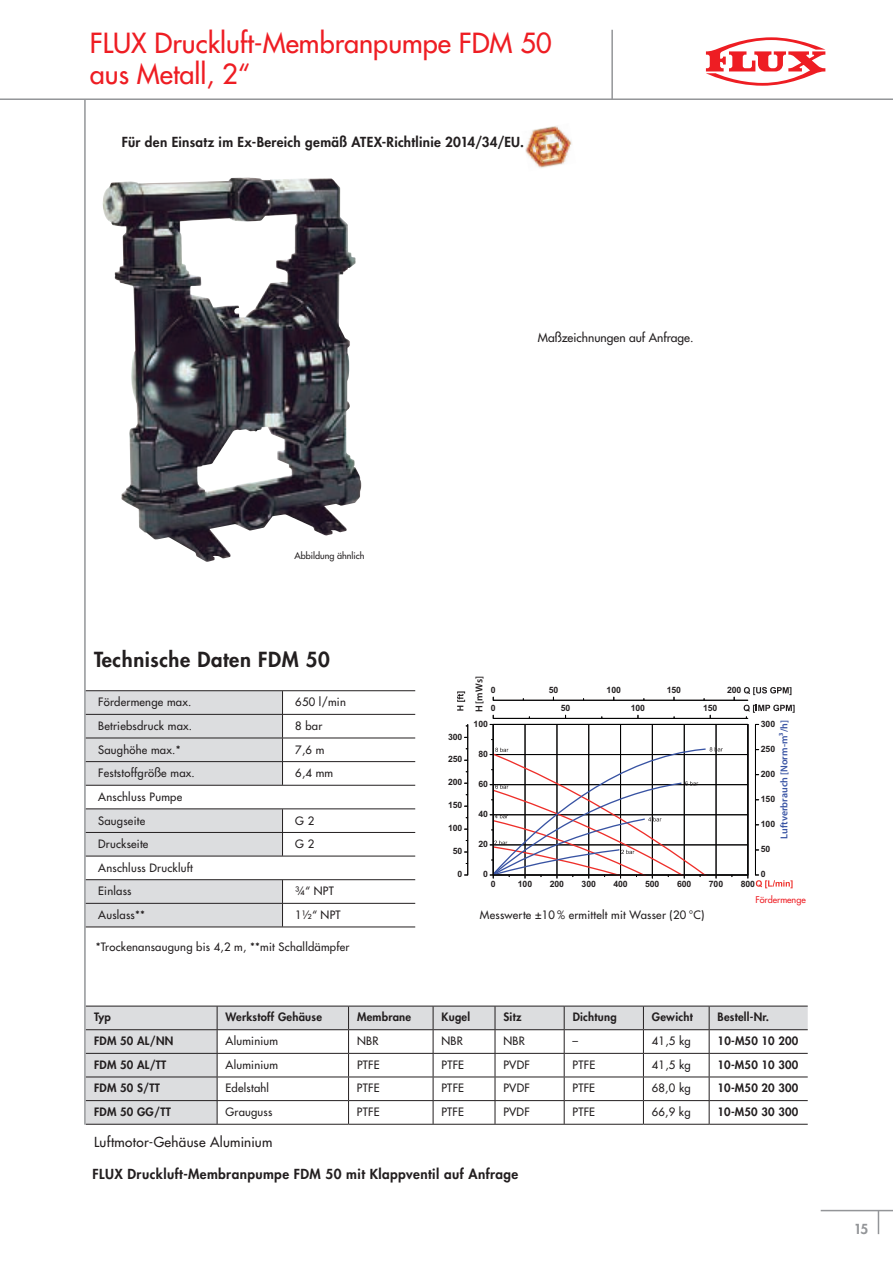
<style>
.page{position:relative;width:893px;height:1263px;background:#fff}
.page>*{position:absolute;margin:0;border:0;box-sizing:border-box;transform-origin:0 0}
.t1{font:500 27px/31.5px "Futura Std";color:#ee1d23}
.t2{font:800 20.25px "Futura Std";letter-spacing:.03em;color:#231f20}
.t3{font:800 13.5px "Futura Std";letter-spacing:.03em;color:#231f20}
.t4{font:500 13.5px "Futura Std";letter-spacing:.02em;color:#231f20}
.t5{font:800 13.5px "Futura Std";color:#939598}
.t6{font:500 12px "Futura Std";color:#231f20}
.t7{font:500 11.25px/23.7px "Futura Std";letter-spacing:.02em;color:#231f20}
.t8{font:800 11.25px "Futura Std";letter-spacing:.02em;color:#231f20}
.t9{font:600 10.05px "Myriad Pro";color:#3853a3}
.t10{font:600 10.05px "Myriad Pro";color:#231f20}
.t11{font:500 9px "Futura Std";color:#231f20}
.t12{font:500 9px "Futura Std";color:#ee1d23}
.t13{font:700 8.7px "Arial";letter-spacing:-.015em;color:#231f20}
</style>
<div class="page">
<hr style="left:0;top:98px;width:893px;height:2px;background:#939598">
<svg style="left:706px;top:37px;width:119px;height:49px"></svg>
<svg style="left:878px;top:1211px;width:1px;height:23px"></svg>
<hr style="left:821px;top:1210px;width:72px;height:1px;background:#939598">
<hr style="left:611px;top:30px;width:2px;height:70px;background:#939598">
<img style="left:102px;top:177px;width:259px;height:385px">
<hr style="left:85px;top:690px;width:330px;height:1px;background:#231f20">
<hr style="left:85px;top:714px;width:330px;height:1px;background:#231f20">
<hr style="left:85px;top:738px;width:330px;height:1px;background:#231f20">
<hr style="left:85px;top:761px;width:330px;height:1px;background:#231f20">
<hr style="left:85px;top:785px;width:330px;height:1px;background:#231f20">
<hr style="left:85px;top:808px;width:330px;height:1px;background:#231f20">
<hr style="left:85px;top:832px;width:330px;height:1px;background:#231f20">
<hr style="left:85px;top:856px;width:330px;height:1px;background:#231f20">
<hr style="left:85px;top:879px;width:330px;height:1px;background:#231f20">
<hr style="left:85px;top:903px;width:330px;height:1px;background:#231f20">
<hr style="left:85px;top:926px;width:330px;height:1px;background:#231f20">
<svg style="left:86px;top:691px;width:197px;height:236px"></svg>
<svg style="left:86px;top:1006px;width:722px;height:118px"></svg>
<hr style="left:86px;top:1124px;width:263px;height:1px;background:#231f20">
<hr style="left:349px;top:1124px;width:146px;height:1px;background:#231f20">
<hr style="left:495px;top:1124px;width:148px;height:1px;background:#231f20">
<hr style="left:643px;top:1124px;width:66px;height:1px;background:#231f20">
<hr style="left:709px;top:1124px;width:99px;height:1px;background:#231f20">
<hr style="left:748px;top:724px;width:1px;height:151px;background:#000">
<hr style="left:525px;top:724px;width:1px;height:151px;background:#000">
<hr style="left:557px;top:724px;width:1px;height:151px;background:#000">
<hr style="left:588px;top:724px;width:1px;height:151px;background:#000">
<hr style="left:620px;top:724px;width:1px;height:151px;background:#000">
<hr style="left:652px;top:724px;width:1px;height:151px;background:#000">
<hr style="left:684px;top:724px;width:1px;height:151px;background:#000">
<hr style="left:716px;top:724px;width:1px;height:151px;background:#000">
<hr style="left:493px;top:845px;width:255px;height:1px;background:#000">
<hr style="left:493px;top:814px;width:255px;height:1px;background:#000">
<hr style="left:493px;top:784px;width:255px;height:1px;background:#000">
<hr style="left:493px;top:754px;width:255px;height:1px;background:#000">
<hr style="left:755px;top:724px;width:1px;height:151px;background:#000">
<hr style="left:467px;top:724px;width:1px;height:151px;background:#000">
<hr style="left:493px;top:718px;width:255px;height:1px;background:#000">
<hr style="left:493px;top:700px;width:255px;height:1px;background:#000">
<hr style="left:493px;top:875px;width:255px;height:1px;background:#000">
<hr style="left:493px;top:724px;width:255px;height:1px;background:#000">
<hr style="left:493px;top:724px;width:1px;height:151px;background:#000">
<hr style="left:747px;top:724px;width:1px;height:151px;background:#000">
<svg style="left:755px;top:875px;width:37px;height:13px"></svg>
<svg style="left:490px;top:747px;width:233px;height:131px"></svg>
<svg style="left:457px;top:691px;width:8px;height:20px"></svg>
<svg style="left:744px;top:705px;width:51px;height:13px"></svg>
<svg style="left:744px;top:687px;width:47px;height:8px"></svg>
<hr style="left:84px;top:99px;width:2px;height:1026px;background:#939598">
<img style="left:525px;top:126px;width:47px;height:42px">
<h1 class="t1" style="left:90px;top:29px;width:463px">FLUX Druckluft-Membranpumpe FDM 50 aus Metall, 2“</h1>
<p class="t3" style="left:122px;top:136px;width:404px">Für den Einsatz im Ex-Bereich gemäß ATEX-Richtlinie 2014/34/EU.</p>
<p class="t6" style="left:538px;top:332px;width:157px">Maßzeichnungen auf Anfrage.</p>
<p class="t11" style="left:294px;top:551px;width:71px">Abbildung ähnlich</p>
<h2 class="t2" style="left:94px;top:650px;width:237px">Technische Daten FDM 50</h2>
<p class="t7" style="left:98px;top:691px;width:95px">Fördermenge max.</p>
<p class="t7" style="left:295px;top:691px;width:52px">650 l/min</p>
<p class="t7" style="left:98px;top:715px;width:95px">Betriebsdruck max.</p>
<p class="t7" style="left:295px;top:715px;width:29px">8 bar</p>
<p class="t7" style="left:98px;top:738px;width:84px">Saughöhe max.*</p>
<p class="t7" style="left:295px;top:738px;width:31px">7,6 m</p>
<p class="t7" style="left:98px;top:762px;width:98px">Feststoffgröße max.</p>
<p class="t7" style="left:295px;top:762px;width:39px">6,4 mm</p>
<p class="t7" style="left:98px;top:786px;width:85px">Anschluss Pumpe<br>Saugseite</p>
<p class="t7" style="left:295px;top:809px;width:20px">G 2</p>
<p class="t7" style="left:98px;top:833px;width:52px">Druckseite</p>
<p class="t7" style="left:295px;top:833px;width:20px">G 2</p>
<p class="t7" style="left:98px;top:857px;width:96px">Anschluss Druckluft<br>Einlass</p>
<p class="t7" style="left:295px;top:880px;width:40px">¾“ NPT</p>
<p class="t7" style="left:98px;top:904px;width:48px">Auslass**</p>
<p class="t7" style="left:295px;top:904px;width:47px">1½“ NPT</p>
<p class="t7" style="left:96px;top:935px;width:255px">*Trockenansaugung bis 4,2 m, **mit Schalldämpfer</p>
<p class="t10" style="left:473px;top:712px;width:38px;rotate:-90deg">H [mWs]</p>
<p class="t13" style="left:491px;top:684px;width:6px">0</p>
<p class="t13" style="left:549px;top:684px;width:11px">50</p>
<p class="t13" style="left:607px;top:684px;width:16px">100</p>
<p class="t13" style="left:667px;top:684px;width:16px">150</p>
<p class="t13" style="left:727px;top:684px;width:16px">200</p>
<p class="t13" style="left:491px;top:703px;width:6px">0</p>
<p class="t13" style="left:561px;top:703px;width:11px">50</p>
<p class="t13" style="left:631px;top:703px;width:16px">100</p>
<p class="t13" style="left:703px;top:703px;width:16px">150</p>
<p class="t13" style="left:448px;top:731px;width:16px">300</p>
<p class="t13" style="left:448px;top:754px;width:16px">250</p>
<p class="t13" style="left:448px;top:777px;width:16px">200</p>
<p class="t13" style="left:448px;top:800px;width:16px">150</p>
<p class="t13" style="left:448px;top:823px;width:16px">100</p>
<p class="t13" style="left:474px;top:718px;width:16px">100</p>
<p class="t13" style="left:478px;top:749px;width:11px">80</p>
<p class="t13" style="left:478px;top:779px;width:11px">60</p>
<p class="t13" style="left:478px;top:809px;width:11px">40</p>
<p class="t13" style="left:761px;top:718px;width:16px">300</p>
<p class="t9" style="left:778px;top:839px;width:120px;rotate:-90deg">Luftverbrauch [Norm-m³/h]</p>
<p class="t13" style="left:761px;top:744px;width:16px">250</p>
<p class="t13" style="left:761px;top:769px;width:16px">200</p>
<p class="t13" style="left:761px;top:794px;width:16px">150</p>
<p class="t13" style="left:761px;top:819px;width:16px">100</p>
<p class="t13" style="left:453px;top:846px;width:11px">50</p>
<p class="t13" style="left:478px;top:839px;width:11px">20</p>
<p class="t13" style="left:761px;top:844px;width:11px">50</p>
<p class="t13" style="left:458px;top:869px;width:6px">0</p>
<p class="t13" style="left:483px;top:869px;width:6px">0</p>
<p class="t13" style="left:761px;top:869px;width:6px">0</p>
<p class="t13" style="left:491px;top:879px;width:6px">0</p>
<p class="t13" style="left:518px;top:879px;width:16px">100</p>
<p class="t13" style="left:550px;top:879px;width:16px">200</p>
<p class="t13" style="left:582px;top:879px;width:16px">300</p>
<p class="t13" style="left:613px;top:879px;width:16px">400</p>
<p class="t13" style="left:645px;top:879px;width:16px">500</p>
<p class="t13" style="left:677px;top:879px;width:16px">600</p>
<p class="t13" style="left:709px;top:879px;width:16px">700</p>
<p class="t13" style="left:741px;top:879px;width:16px">800</p>
<p class="t12" style="left:755px;top:896px;width:52px">Fördermenge</p>
<p class="t7" style="left:480px;top:904px;width:226px">Messwerte ±10 % ermittelt mit Wasser (20 °C)</p>
<p class="t8" style="left:94px;top:1012px;width:18px">Typ</p>
<p class="t8" style="left:226px;top:1012px;width:98px">Werkstoff Gehäuse</p>
<p class="t8" style="left:357px;top:1012px;width:56px">Membrane</p>
<p class="t8" style="left:442px;top:1012px;width:30px">Kugel</p>
<p class="t8" style="left:503px;top:1012px;width:19px">Sitz</p>
<p class="t8" style="left:573px;top:1012px;width:45px">Dichtung</p>
<p class="t8" style="left:652px;top:1012px;width:42px">Gewicht</p>
<p class="t8" style="left:718px;top:1012px;width:53px">Bestell-Nr.</p>
<p class="t8" style="left:94px;top:1036px;width:81px">FDM 50 AL/NN</p>
<p class="t7" style="left:226px;top:1030px;width:54px">Aluminium</p>
<p class="t7" style="left:357px;top:1030px;width:23px">NBR</p>
<p class="t7" style="left:442px;top:1030px;width:23px">NBR</p>
<p class="t7" style="left:503px;top:1030px;width:23px">NBR</p>
<p class="t7" style="left:573px;top:1030px;width:7px">–</p>
<p class="t7" style="left:652px;top:1030px;width:40px">41,5 kg</p>
<p class="t8" style="left:718px;top:1036px;width:82px">10-M50 10 200</p>
<p class="t8" style="left:94px;top:1059px;width:74px">FDM 50 AL/TT</p>
<p class="t7" style="left:226px;top:1053px;width:54px">Aluminium</p>
<p class="t7" style="left:357px;top:1053px;width:24px">PTFE</p>
<p class="t7" style="left:442px;top:1053px;width:24px">PTFE</p>
<p class="t7" style="left:503px;top:1053px;width:28px">PVDF</p>
<p class="t7" style="left:573px;top:1053px;width:24px">PTFE</p>
<p class="t7" style="left:652px;top:1053px;width:40px">41,5 kg</p>
<p class="t8" style="left:718px;top:1059px;width:82px">10-M50 10 300</p>
<p class="t8" style="left:94px;top:1083px;width:67px">FDM 50 S/TT</p>
<p class="t7" style="left:226px;top:1077px;width:45px">Edelstahl</p>
<p class="t7" style="left:357px;top:1077px;width:24px">PTFE</p>
<p class="t7" style="left:441px;top:1077px;width:24px">PTFE</p>
<p class="t7" style="left:503px;top:1077px;width:28px">PVDF</p>
<p class="t7" style="left:573px;top:1077px;width:24px">PTFE</p>
<p class="t7" style="left:652px;top:1077px;width:40px">68,0 kg</p>
<p class="t8" style="left:718px;top:1083px;width:82px">10-M50 20 300</p>
<p class="t8" style="left:94px;top:1106px;width:78px">FDM 50 GG/TT</p>
<p class="t7" style="left:226px;top:1101px;width:48px">Grauguss</p>
<p class="t7" style="left:357px;top:1101px;width:24px">PTFE</p>
<p class="t7" style="left:441px;top:1101px;width:24px">PTFE</p>
<p class="t7" style="left:503px;top:1101px;width:28px">PVDF</p>
<p class="t7" style="left:573px;top:1101px;width:24px">PTFE</p>
<p class="t7" style="left:652px;top:1101px;width:40px">66,9 kg</p>
<p class="t8" style="left:717px;top:1106px;width:82px">10-M50 30 300</p>
<p class="t4" style="left:94px;top:1136px;width:180px">Luftmotor-Gehäuse Aluminium</p>
<p class="t3" style="left:93px;top:1168px;width:427px">FLUX Druckluft-Membranpumpe FDM 50 mit Klappventil auf Anfrage</p>
<p class="t5" style="left:854px;top:1223px;width:16px">15</p>
</div>
